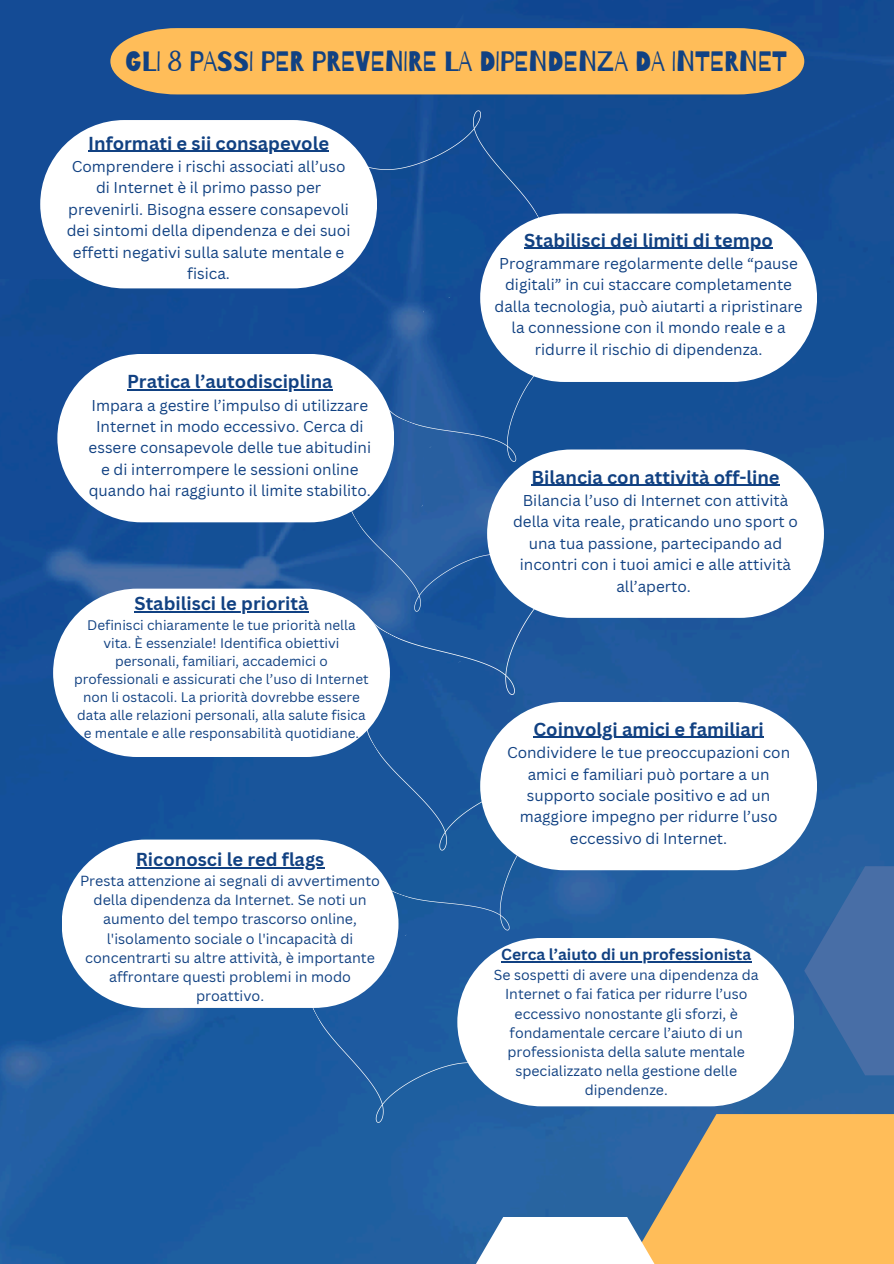
<style>
.page{position:relative;width:894px;height:1264px;background:#fff}
.page>*{position:absolute;margin:0;border:0;box-sizing:border-box;transform-origin:0 0}
.t1{font:27.9px "Barriecito";color:#114182}
.t2{font:700 18.3px "Canva Sans";color:#114182}
.t3{font:700 15.6px "Canva Sans";color:#114182}
.t4{font:15.3px/21.3px "Canva Sans";color:#114182;text-align:center}
.t5{font:14.25px/19.2px "Canva Sans";color:#114182;text-align:center}
.t6{font:14.1px/19.2px "Canva Sans";color:#114182;text-align:center}
.t7{font:13.5px/18px "Canva Sans";color:#114182;text-align:center}
</style>
<div class="page">
<img style="left:0;top:0;width:893px;height:1263px">
<div style="left:480px;top:213px;width:336px;height:169px;background:#fff;border-radius:84px"></div>
<div style="left:0;top:0;width:467px;height:279px;background:#144b95"></div>
<svg style="left:566px;top:1114px;width:327px;height:149px;fill:#ffbd59"></svg>
<svg style="left:804px;top:866px;width:89px;height:209px;fill:#486ea6"></svg>
<svg style="left:441px;top:1216px;width:247px;height:47px"></svg>
<div style="left:110px;top:28px;width:694px;height:66px;background:#ffbd59"></div>
<div style="left:40px;top:120px;width:337px;height:168px;background:#fff;border-radius:84px"></div>
<div style="left:53px;top:588px;width:337px;height:169px;background:#fff;border-radius:84px"></div>
<div style="left:57px;top:354px;width:337px;height:168px;background:#fff;border-radius:84px"></div>
<div style="left:62px;top:839px;width:336px;height:168px;background:#fff;border-radius:84px"></div>
<div style="left:457px;top:938px;width:337px;height:168px;background:#fff;border-radius:84px"></div>
<div style="left:480px;top:702px;width:336px;height:168px;background:#fff;border-radius:84px"></div>
<div style="left:487px;top:449px;width:336px;height:169px;background:#fff;border-radius:84px"></div>
<hr style="left:524px;top:248px;width:248px;height:1px;background:#114182">
<hr style="left:88px;top:151px;width:241px;height:1px;background:#114182">
<hr style="left:127px;top:389px;width:205px;height:1px;background:#114182">
<hr style="left:531px;top:484px;width:248px;height:2px;background:#114182">
<hr style="left:134px;top:611px;width:174px;height:1px;background:#114182">
<hr style="left:533px;top:736px;width:230px;height:2px;background:#114182">
<hr style="left:136px;top:867px;width:188px;height:1px;background:#114182">
<hr style="left:501px;top:961px;width:250px;height:1px;background:#114182">
<svg style="left:369px;top:617px;width:216px;height:84px;fill:#1e559b"></svg>
<svg style="left:346px;top:103px;width:219px;height:515px"></svg>
<svg style="left:305px;top:658px;width:250px;height:471px"></svg>
<h1 class="t1" style="left:125px;top:44px;width:663px">GLI 8 PASSI PER PREVENIRE LA DIPENDENZA DA INTERNET</h1>
<h2 class="t2" style="left:88px;top:130px;width:242px">Informati e sii consapevole</h2>
<h2 class="t4" style="left:67px;top:155px;width:285px">Comprendere i rischi associati all’uso di Internet è il primo passo per prevenirli. Bisogna essere consapevoli dei sintomi della dipendenza e dei suoi effetti negativi sulla salute mentale e fisica.</h2>
<h2 class="t2" style="left:127px;top:368px;width:207px">Pratica l’autodisciplina</h2>
<h2 class="t4" style="left:89px;top:394px;width:284px">Impara a gestire l’impulso di utilizzare Internet in modo eccessivo. Cerca di essere consapevole delle tue abitudini e di interrompere le sessioni online quando hai raggiunto il limite stabilito.</h2>
<h2 class="t2" style="left:134px;top:591px;width:175px">Stabilisci le priorità</h2>
<p class="t7" style="left:74px;top:615px;width:296px">Definisci chiaramente le tue priorità nella vita. È essenziale! Identifica obiettivi personali, familiari, accademici o professionali e assicurati che l’uso di Internet non li ostacoli. La priorità dovrebbe essere data alle relazioni personali, alla salute fisica e mentale e alle responsabilità quotidiane.</p>
<p class="t2" style="left:136px;top:846px;width:190px">Riconosci le red flags</p>
<p class="t5" style="left:80px;top:871px;width:301px">Presta attenzione ai segnali di avvertimento della dipendenza da Internet. Se noti un aumento del tempo trascorso online, l'isolamento sociale o l'incapacità di concentrarti su altre attività, è importante affrontare questi problemi in modo proattivo.</p>
<p class="t2" style="left:524px;top:227px;width:250px">Stabilisci dei limiti di tempo</p>
<p class="t4" style="left:494px;top:252px;width:309px">Programmare regolarmente delle “pause digitali” in cui staccare completamente dalla tecnologia, può aiutarti a ripristinare la connessione con il mondo reale e a ridurre il rischio di dipendenza.</p>
<p class="t2" style="left:531px;top:464px;width:250px">Bilancia con attività off-line</p>
<p class="t4" style="left:513px;top:489px;width:286px">Bilancia l’uso di Internet con attività della vita reale, praticando uno sport o una tua passione, partecipando ad incontri con i tuoi amici e alle attività all’aperto.</p>
<h2 class="t2" style="left:533px;top:716px;width:232px">Coinvolgi amici e familiari</h2>
<h2 class="t4" style="left:507px;top:741px;width:284px">Condividere le tue preoccupazioni con amici e familiari può portare a un supporto sociale positivo e ad un maggiore impegno per ridurre l’uso eccessivo di Internet.</h2>
<p class="t3" style="left:501px;top:943px;width:251px">Cerca l’aiuto di un professionista</p>
<p class="t6" style="left:494px;top:965px;width:266px">Se sospetti di avere una dipendenza da Internet o fai fatica per ridurre l’uso eccessivo nonostante gli sforzi, è fondamentale cercare l’aiuto di un professionista della salute mentale specializzato nella gestione delle dipendenze.</p>
</div>
